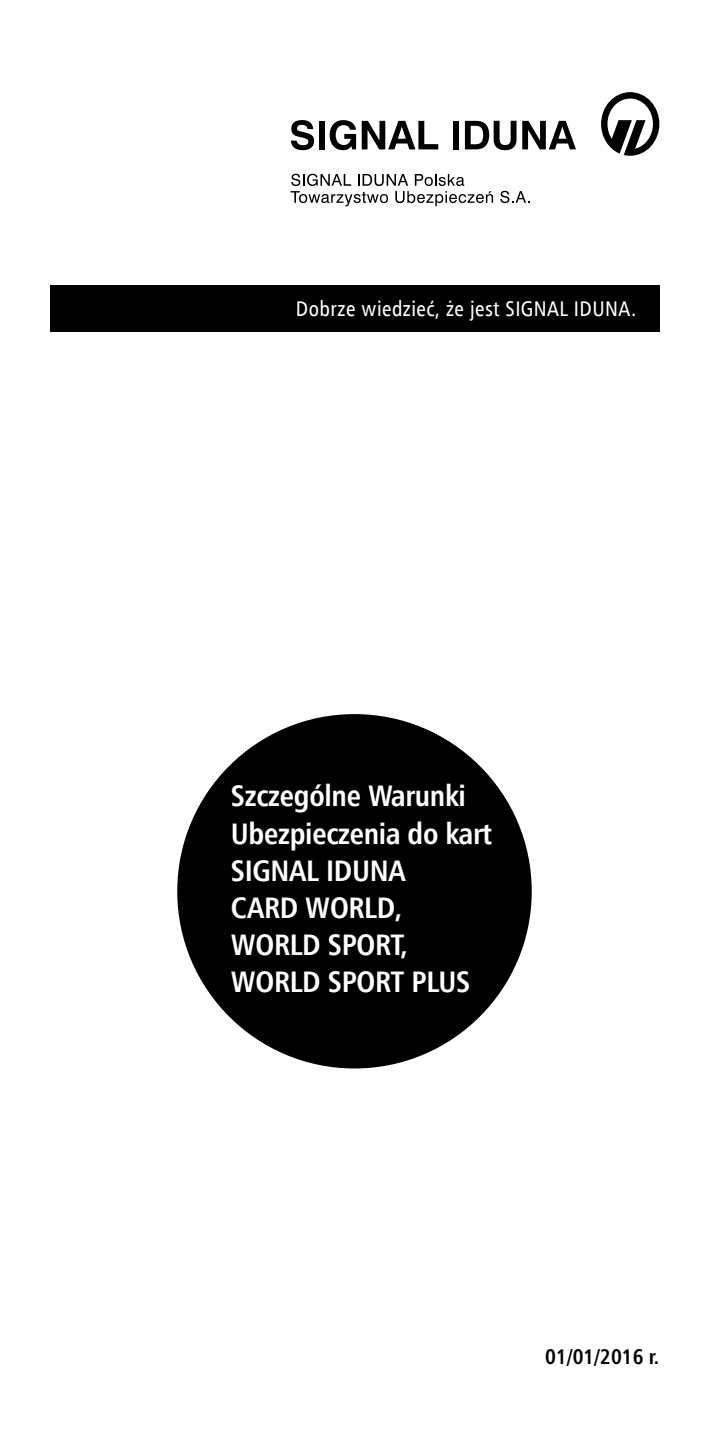
<style>
.page{position:relative;width:709px;height:1453px;background:#fff}
.page>*{position:absolute;margin:0;border:0;box-sizing:border-box;transform-origin:0 0}
.t1{font:700 29.75px/37px "Humnst 777 Cn EU";letter-spacing:-.01em;color:#fff}
.t2{font:21.25px "Humnst 777 Cn EU";letter-spacing:.02em;color:#fff}
.t3{font:700 21.25px "Humnst 777 Cn EU";color:#000}
</style>
<div class="page">
<svg style="left:500px;top:191px;width:30px;height:12px"></svg>
<svg style="left:291px;top:174px;width:202px;height:32px"></svg>
<svg style="left:601px;top:92px;width:58px;height:64px"></svg>
<svg style="left:291px;top:120px;width:23px;height:30px"></svg>
<div style="left:319px;top:121px;width:6px;height:28px;background:#000"></div>
<svg style="left:329px;top:120px;width:27px;height:30px"></svg>
<svg style="left:362px;top:121px;width:76px;height:28px"></svg>
<div style="left:453px;top:121px;width:6px;height:28px;background:#000"></div>
<svg style="left:465px;top:121px;width:51px;height:29px"></svg>
<svg style="left:522px;top:121px;width:54px;height:28px"></svg>
<div style="left:50px;top:285px;width:609px;height:46px;background:#000"></div>
<div style="left:177px;top:714px;width:354px;height:354px;background:#000;border-radius:50%"></div>
<p class="t2" style="left:296px;top:296px;width:342px">Dobrze wiedzieć, że jest SIGNAL IDUNA.</p>
<p class="t1" style="left:231px;top:777px;width:263px">Szczególne Warunki<br>Ubezpieczenia do kart<br>SIGNAL IDUNA<br>CARD WORLD,<br>WORLD SPORT,<br>WORLD SPORT PLUS</p>
<p class="t3" style="left:545px;top:1343px;width:115px">01/01/2016 r.</p>
</div>
